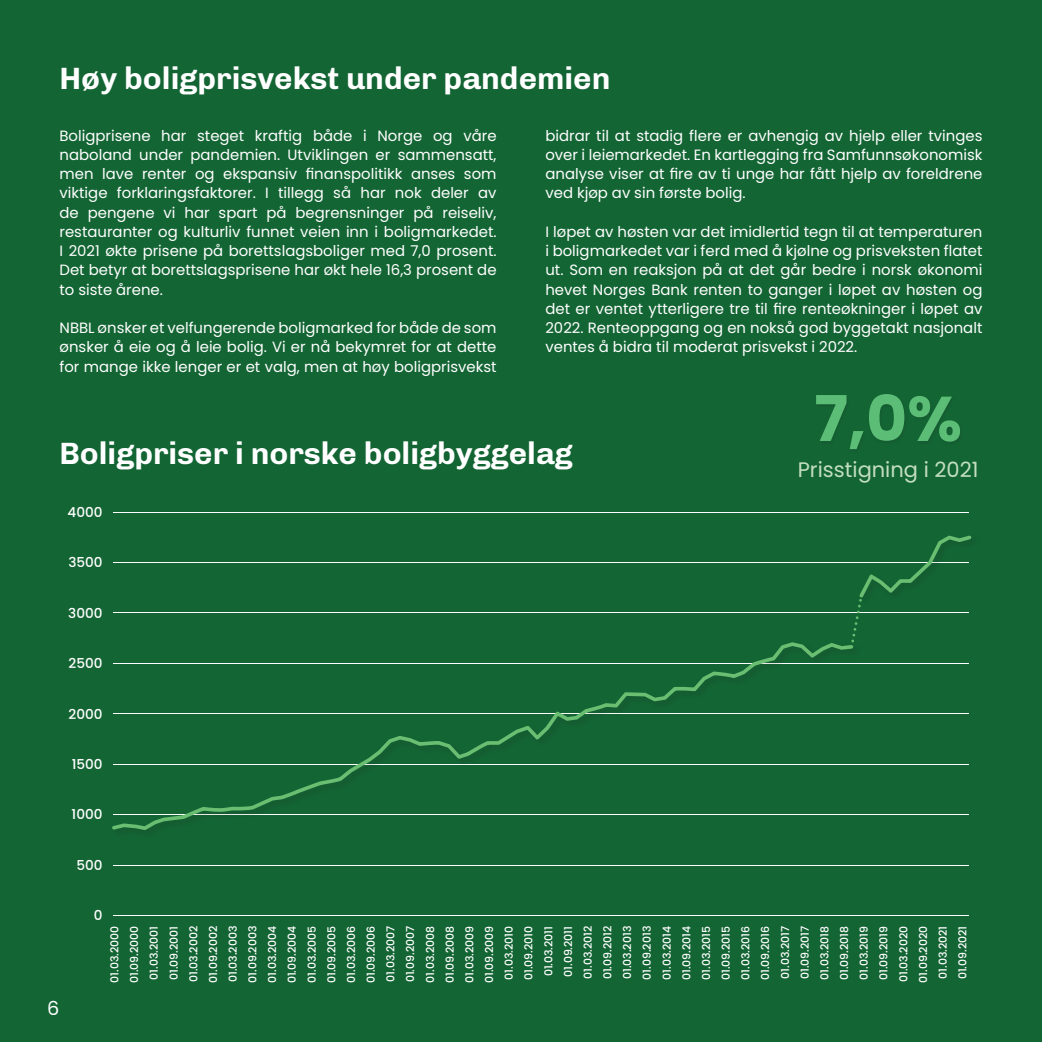
<style>
.page{position:relative;width:1042px;height:1042px;background:#136534}
.page>*{position:absolute;margin:0;border:0;box-sizing:border-box;transform-origin:0 0}
.t1{font:700 63px "Poppins";color:#5bbd76}
.t2{font:700 31.5px "Chivo";color:#fff}
.t3{font:21px "Poppins";color:#c3dfbf}
.t4{font:19.25px "Poppins";color:#fff}
.t5{font:14.88px/19.2px "Poppins";color:#fff;text-align:justify}
.t6{font:500 13.65px "Poppins";color:#fff}
.t7{font:500 10.85px/19.8px "Poppins";color:#fff;text-align:right}
</style>
<div class="page">
<hr style="left:114px;top:562px;width:855px;height:1px;background:#fff">
<hr style="left:114px;top:512px;width:855px;height:1px;background:#fff">
<hr style="left:114px;top:612px;width:855px;height:1px;background:#fff">
<hr style="left:114px;top:663px;width:855px;height:1px;background:#fff">
<hr style="left:114px;top:713px;width:855px;height:1px;background:#fff">
<hr style="left:114px;top:764px;width:855px;height:1px;background:#fff">
<hr style="left:114px;top:814px;width:855px;height:1px;background:#fff">
<hr style="left:114px;top:865px;width:855px;height:1px;background:#fff">
<hr style="left:114px;top:915px;width:855px;height:1px;background:#fff">
<div style="left:111px;top:641px;width:751px;height:198px;background:#136534"></div>
<svg style="left:112px;top:642px;width:741px;height:188px"></svg>
<svg style="left:851px;top:535px;width:120px;height:107px"></svg>
<p class="t2" style="left:60px;top:60px;width:552px">Høy boligprisvekst under pandemien</p>
<p class="t5" style="left:545px;top:126px;width:438px">bidrar til at stadig flere er avhengig av hjelp eller tvinges over i leiemarkedet. En kartlegging fra Samfunnsøkonomisk analyse viser at fire av ti unge har fått hjelp av foreldrene ved kjøp av sin første bolig.</p>
<p class="t5" style="left:545px;top:222px;width:438px">I løpet av høsten var det imidlertid tegn til at temperaturen i boligmarkedet var i ferd med å kjølne og prisveksten flatet ut. Som en reaksjon på at det går bedre i norsk økonomi hevet Norges Bank renten to ganger i løpet av høsten og det er ventet ytterligere tre til fire renteøkninger i løpet av 2022. Renteoppgang og en nokså god byggetakt nasjonalt ventes å bidra til moderat prisvekst i 2022.</p>
<p class="t5" style="left:60px;top:126px;width:438px">Boligprisene har steget kraftig både i Norge og våre naboland under pandemien. Utviklingen er sammensatt, men lave renter og ekspansiv finanspolitikk anses som viktige forklaringsfaktorer. I tillegg så har nok deler av de pengene vi har spart på begrensninger på reiseliv, restauranter og kulturliv funnet veien inn i boligmarkedet.<br>I 2021 økte prisene på borettslagsboliger med 7,0 prosent.<br>Det betyr at borettslagsprisene har økt hele 16,3 prosent de to siste årene.</p>
<p class="t5" style="left:60px;top:318px;width:438px">NBBL ønsker et velfungerende boligmarked for både de som ønsker å eie og å leie bolig. Vi er nå bekymret for at dette for mange ikke lenger er et valg, men at høy boligprisvekst</p>
<p class="t2" style="left:60px;top:435px;width:515px">Boligpriser i norske boligbyggelag</p>
<p class="t6" style="left:68px;top:504px;width:37px">4000</p>
<p class="t6" style="left:68px;top:555px;width:36px">3500</p>
<p class="t6" style="left:68px;top:605px;width:36px">3000</p>
<p class="t6" style="left:69px;top:655px;width:36px">2500</p>
<p class="t6" style="left:69px;top:706px;width:36px">2000</p>
<p class="t6" style="left:72px;top:756px;width:32px">1500</p>
<p class="t6" style="left:72px;top:807px;width:33px">1000</p>
<p class="t6" style="left:76px;top:857px;width:28px">500</p>
<p class="t6" style="left:94px;top:907px;width:10px">0</p>
<p class="t1" style="left:814px;top:382px;width:149px">7,0%</p>
<p class="t3" style="left:798px;top:457px;width:182px">Prisstigning i 2021</p>
<p class="t4" style="left:47px;top:997px;width:14px">6</p>
<p class="t7" style="left:105px;top:983px;width:59px;rotate:-90deg">01.03.2000<br>01.09.2000<br>01.03.2001<br>01.09.2001<br>01.03.2002<br>01.09.2002<br>01.03.2003<br>01.09.2003<br>01.03.2004<br>01.09.2004<br>01.03.2005<br>01.09.2005<br>01.03.2006<br>01.09.2006<br>01.03.2007<br>01.09.2007<br>01.03.2008<br>01.09.2008<br>01.03.2009<br>01.09.2009<br>01.03.2010<br>01.09.2010<br>01.03.2011<br>01.09.2011<br>01.03.2012<br>01.09.2012<br>01.03.2013<br>01.09.2013<br>01.03.2014<br>01.09.2014<br>01.03.2015<br>01.09.2015<br>01.03.2016<br>01.09.2016<br>01.03.2017<br>01.09.2017<br>01.03.2018<br>01.09.2018<br>01.03.2019<br>01.09.2019<br>01.03.2020<br>01.09.2020<br>01.03.2021<br>01.09.2021</p>
</div>
